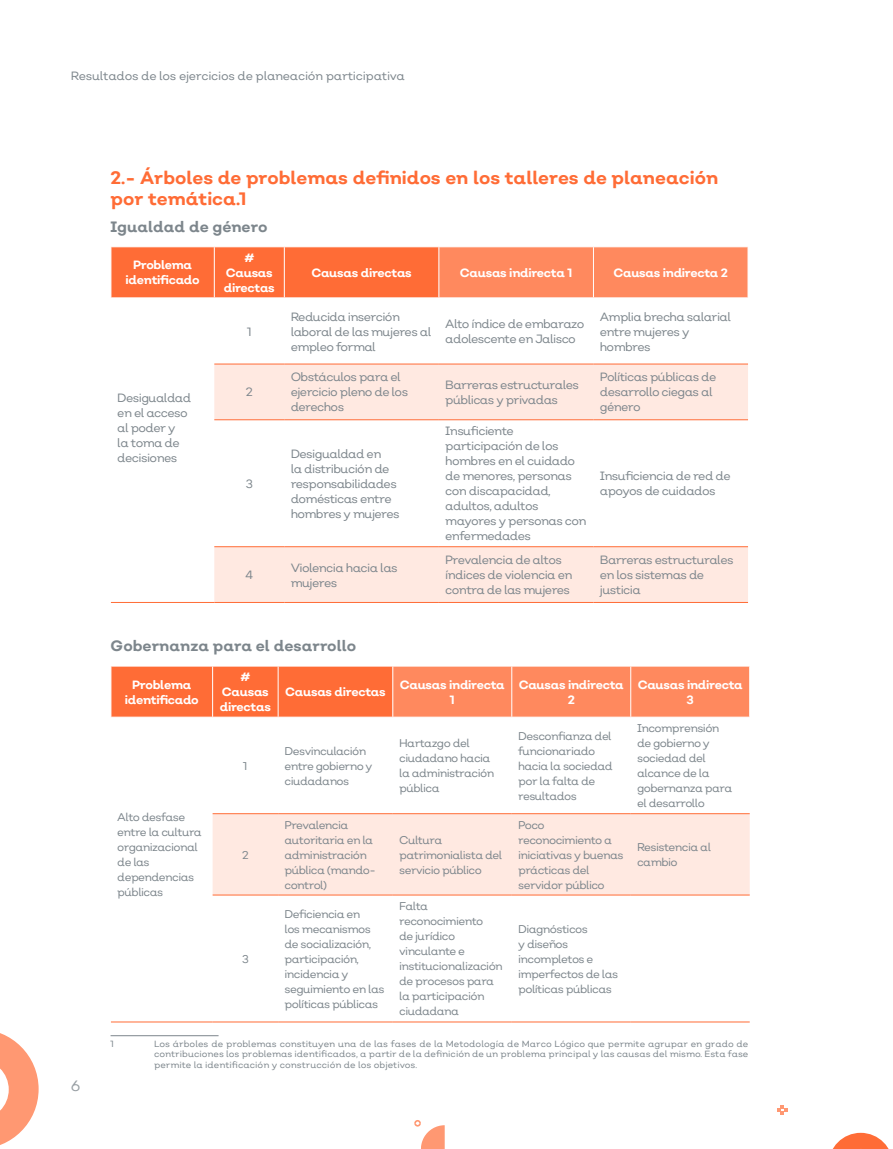
<style>
.page{position:relative;width:893px;height:1149px;background:#fff}
.page>*{position:absolute;margin:0;border:0;box-sizing:border-box;transform-origin:0 0}
.t1{font:700 18px/21.6px "Nutmeg";color:#ff6c36}
.t2{font:700 15px "Nutmeg";color:#7d868c}
.t3{font:15px "Nutmeg Headline";color:#979ea3}
.t4{font:12px/15px "Nutmeg";letter-spacing:-.05em;color:#7d868c}
.t5{font:700 12px/15px "Nutmeg";letter-spacing:-.025em;color:#fff;text-align:center}
.t6{font:12px "Nutmeg";letter-spacing:-.025em;color:#7d868c}
.t7{font:11.25px/15px "Nutmeg";letter-spacing:-.05em;color:#7d868c}
.t8{font:9px/10.8px "Nutmeg";color:#7d868c;text-align:justify}
</style>
<div class="page">
<svg style="left:833px;top:1132px;width:55px;height:16px"></svg>
<svg style="left:0;top:1033px;width:39px;height:112px"></svg>
<svg style="left:414px;top:1120px;width:31px;height:28px"></svg>
<svg style="left:777px;top:1105px;width:10px;height:9px"></svg>
<svg style="left:112px;top:247px;width:636px;height:50px;background:#ff7b4a"></svg>
<svg style="left:214px;top:364px;width:534px;height:238px"></svg>
<hr style="left:214px;top:247px;width:1px;height:50px;background:#fff">
<hr style="left:284px;top:247px;width:1px;height:50px;background:#fff">
<hr style="left:438px;top:247px;width:1px;height:50px;background:#fff">
<hr style="left:593px;top:247px;width:1px;height:50px;background:#fff">
<hr style="left:214px;top:363px;width:70px;height:1px;background:#ff6c36">
<hr style="left:284px;top:363px;width:155px;height:1px;background:#ff6c36">
<hr style="left:439px;top:363px;width:154px;height:1px;background:#ff6c36">
<hr style="left:593px;top:363px;width:155px;height:1px;background:#ff6c36">
<hr style="left:214px;top:419px;width:70px;height:1px;background:#ff6c36">
<hr style="left:284px;top:419px;width:155px;height:1px;background:#ff6c36">
<hr style="left:439px;top:419px;width:154px;height:1px;background:#ff6c36">
<hr style="left:593px;top:419px;width:155px;height:1px;background:#ff6c36">
<hr style="left:214px;top:546px;width:70px;height:1px;background:#ff6c36">
<hr style="left:284px;top:546px;width:155px;height:1px;background:#ff6c36">
<hr style="left:439px;top:546px;width:154px;height:1px;background:#ff6c36">
<hr style="left:593px;top:546px;width:155px;height:1px;background:#ff6c36">
<hr style="left:111px;top:602px;width:103px;height:1px;background:#ff6c36">
<hr style="left:214px;top:602px;width:70px;height:1px;background:#ff6c36">
<hr style="left:284px;top:602px;width:155px;height:1px;background:#ff6c36">
<hr style="left:439px;top:602px;width:154px;height:1px;background:#ff6c36">
<hr style="left:593px;top:602px;width:155px;height:1px;background:#ff6c36">
<svg style="left:112px;top:666px;width:637px;height:50px;background:#ff7e4f"></svg>
<div style="left:213px;top:814px;width:537px;height:80px;background:#ffe9e1"></div>
<hr style="left:212px;top:666px;width:1px;height:50px;background:#fff">
<hr style="left:278px;top:666px;width:1px;height:50px;background:#fff">
<hr style="left:392px;top:666px;width:1px;height:50px;background:#fff">
<hr style="left:511px;top:666px;width:1px;height:50px;background:#fff">
<hr style="left:630px;top:666px;width:1px;height:50px;background:#fff">
<hr style="left:213px;top:813px;width:65px;height:1px;background:#ff6c36">
<hr style="left:278px;top:813px;width:115px;height:1px;background:#ff6c36">
<hr style="left:393px;top:813px;width:119px;height:1px;background:#ff6c36">
<hr style="left:512px;top:813px;width:119px;height:1px;background:#ff6c36">
<hr style="left:631px;top:813px;width:119px;height:1px;background:#ff6c36">
<hr style="left:213px;top:894px;width:65px;height:1px;background:#ff6c36">
<hr style="left:278px;top:894px;width:115px;height:1px;background:#ff6c36">
<hr style="left:393px;top:894px;width:119px;height:1px;background:#ff6c36">
<hr style="left:512px;top:894px;width:119px;height:1px;background:#ff6c36">
<hr style="left:631px;top:894px;width:119px;height:1px;background:#ff6c36">
<hr style="left:111px;top:1021px;width:102px;height:1px;background:#ff6c36">
<hr style="left:213px;top:1021px;width:65px;height:1px;background:#ff6c36">
<hr style="left:278px;top:1021px;width:115px;height:1px;background:#ff6c36">
<hr style="left:393px;top:1021px;width:119px;height:1px;background:#ff6c36">
<hr style="left:512px;top:1021px;width:119px;height:1px;background:#ff6c36">
<hr style="left:631px;top:1021px;width:119px;height:1px;background:#ff6c36">
<hr style="left:111px;top:1034px;width:108px;height:1px;background:#7d868c">
<p class="t6" style="left:71px;top:71px;width:336px">Resultados de los ejercicios de planeación participativa</p>
<h1 class="t1" style="left:111px;top:168px;width:609px">2.- Árboles de problemas definidos en los talleres de planeación por temática.1</h1>
<h2 class="t2" style="left:111px;top:220px;width:158px">Igualdad de género</h2>
<p class="t5" style="left:126px;top:259px;width:76px">Problema identificado</p>
<p class="t5" style="left:224px;top:251px;width:53px">#<br>Causas directas</p>
<p class="t5" style="left:311px;top:266px;width:102px">Causas directas</p>
<p class="t5" style="left:460px;top:266px;width:114px">Causas indirecta 1</p>
<p class="t5" style="left:613px;top:266px;width:116px">Causas indirecta 2</p>
<p class="t4" style="left:117px;top:391px;width:75px">Desigualdad en el acceso al poder y<br>la toma de decisiones</p>
<p class="t4" style="left:247px;top:325px;width:6px">1</p>
<p class="t4" style="left:246px;top:386px;width:9px">2</p>
<p class="t4" style="left:246px;top:477px;width:9px">3</p>
<p class="t4" style="left:291px;top:310px;width:142px">Reducida inserción laboral de las mujeres al empleo formal</p>
<p class="t4" style="left:445px;top:317px;width:141px">Alto índice de embarazo adolescente en Jalisco</p>
<p class="t4" style="left:600px;top:310px;width:133px">Amplia brecha salarial entre mujeres y hombres</p>
<p class="t4" style="left:291px;top:371px;width:119px">Obstáculos para el ejercicio pleno de los derechos</p>
<p class="t4" style="left:445px;top:378px;width:135px">Barreras estructurales públicas y privadas</p>
<p class="t4" style="left:600px;top:371px;width:118px">Políticas públicas de desarrollo ciegas al género</p>
<p class="t4" style="left:291px;top:447px;width:111px">Desigualdad en<br>la distribución de responsabilidades domésticas entre hombres y mujeres</p>
<p class="t4" style="left:445px;top:424px;width:143px">Insuficiente participación de los hombres en el cuidado de menores, personas con discapacidad, adultos, adultos mayores y personas con enfermedades</p>
<p class="t4" style="left:600px;top:469px;width:132px">Insuficiencia de red de apoyos de cuidados</p>
<p class="t4" style="left:245px;top:568px;width:10px">4</p>
<p class="t4" style="left:291px;top:561px;width:109px">Violencia hacia las mujeres</p>
<p class="t4" style="left:445px;top:553px;width:129px">Prevalencia de altos índices de violencia en contra de las mujeres</p>
<p class="t4" style="left:600px;top:553px;width:135px">Barreras estructurales en los sistemas de justicia</p>
<h2 class="t2" style="left:111px;top:639px;width:247px">Gobernanza para el desarrollo</h2>
<p class="t5" style="left:125px;top:678px;width:76px">Problema identificado</p>
<p class="t5" style="left:220px;top:670px;width:53px">#<br>Causas directas</p>
<p class="t5" style="left:285px;top:685px;width:102px">Causas directas</p>
<p class="t5" style="left:400px;top:678px;width:107px">Causas indirecta<br>1</p>
<p class="t5" style="left:519px;top:678px;width:107px">Causas indirecta<br>2</p>
<p class="t5" style="left:638px;top:678px;width:107px">Causas indirecta<br>3</p>
<p class="t7" style="left:117px;top:810px;width:86px">Alto desfase entre la cultura organizacional de las dependencias públicas</p>
<p class="t7" style="left:243px;top:759px;width:6px">1</p>
<p class="t7" style="left:242px;top:847px;width:8px">2</p>
<p class="t7" style="left:242px;top:951px;width:8px">3</p>
<p class="t7" style="left:284px;top:744px;width:90px">Desvinculación entre gobierno y ciudadanos</p>
<p class="t7" style="left:399px;top:736px;width:97px">Hartazgo del ciudadano hacia la administración pública</p>
<p class="t7" style="left:518px;top:729px;width:96px">Desconfianza del funcionariado hacia la sociedad por la falta de resultados</p>
<p class="t7" style="left:637px;top:721px;width:97px">Incomprensión de gobierno y sociedad del alcance de la gobernanza para el desarrollo</p>
<p class="t7" style="left:284px;top:817px;width:93px">Prevalencia autoritaria en la administración pública (mando&shy;control)</p>
<p class="t7" style="left:399px;top:832px;width:105px">Cultura patrimonialista del servicio público</p>
<p class="t7" style="left:284px;top:906px;width:102px">Deficiencia en<br>los mecanismos de socialización, participación, incidencia y seguimiento en las políticas públicas</p>
<p class="t7" style="left:399px;top:899px;width:105px">Falta reconocimiento<br>de jurídico vinculante e institucionalización de procesos para la participación ciudadana</p>
<p class="t7" style="left:518px;top:817px;width:107px">Poco reconocimiento a iniciativas y buenas prácticas del servidor público</p>
<p class="t7" style="left:518px;top:921px;width:102px">Diagnósticos<br>y diseños incompletos e imperfectos de las políticas públicas</p>
<p class="t7" style="left:637px;top:840px;width:76px">Resistencia al cambio</p>
<h2 class="t3" style="left:71px;top:1078px;width:11px">6</h2>
<p class="t8" style="left:111px;top:1038px;width:5px">1</p>
<p class="t8" style="left:154px;top:1038px;width:596px">Los árboles de problemas constituyen una de las fases de la Metodología de Marco Lógico que permite agrupar en grado de contribuciones los problemas identificados, a partir de la definición de un problema principal y las causas del mismo. Esta fase permite la identificación y construcción de los objetivos.</p>
</div>
